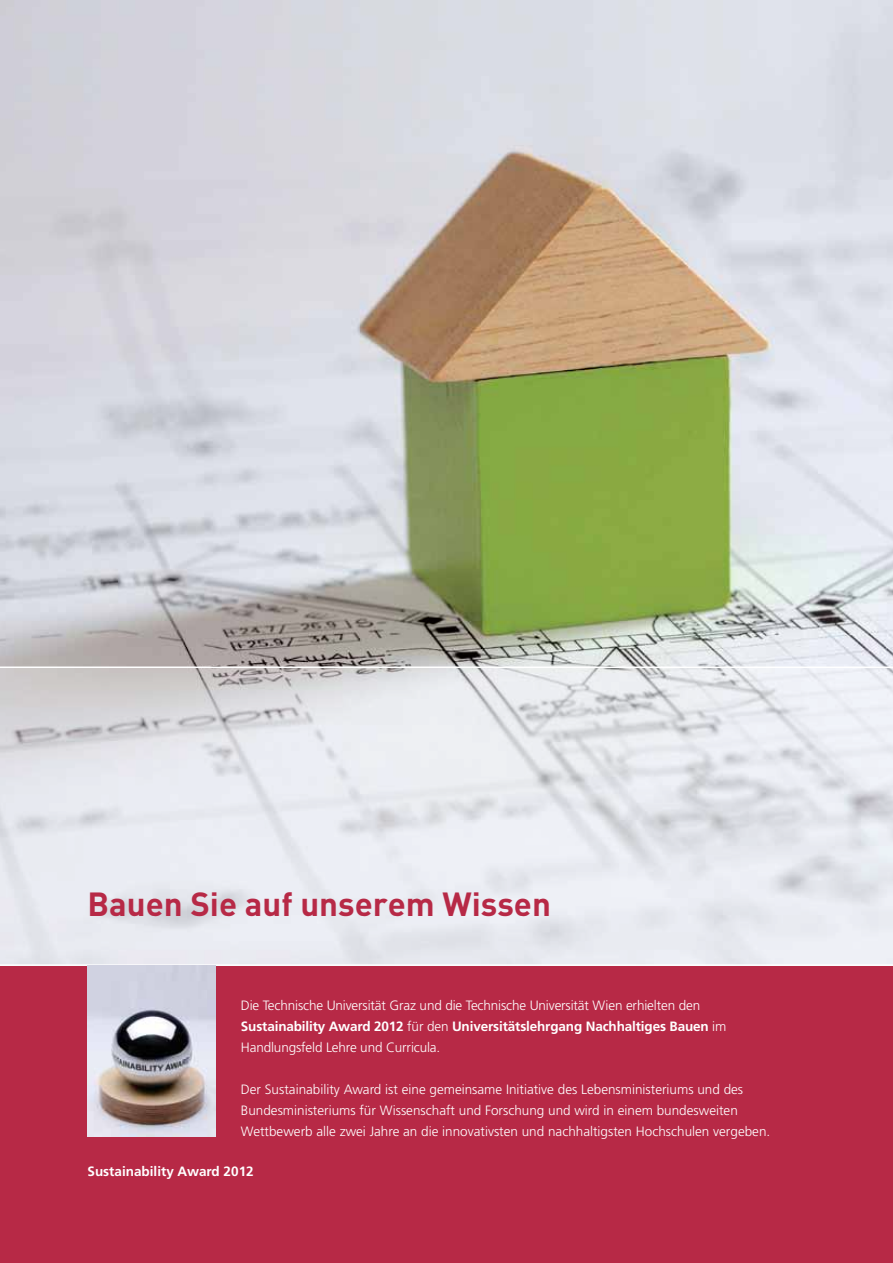
<style>
.page{position:relative;width:893px;height:1263px;background:#fff}
.page>*{position:absolute;margin:0;border:0;box-sizing:border-box;transform-origin:0 0}
.t1{font:700 33px "DIN";color:#b72946}
.t2{font:300 13.5px/21px "Frutiger LT Std";color:#fff}
.t3{font:700 13.5px "Frutiger LT Std";color:#fff}
.s1{font-weight:700}
</style>
<div class="page">
<img style="left:0;top:0;width:892px;height:666px">
<div style="left:0;top:965px;width:892px;height:297px;background:#b72946"></div>
<svg style="left:0;top:668px;width:892px;height:296px;background:#e4e5eb"></svg>
<img style="left:87px;top:965px;width:128px;height:170px">
<h1 class="t1" style="left:87px;top:882px;width:465px">Bauen Sie auf unserem Wissen</h1>
<p class="t2" style="left:241px;top:994px;width:487px">Die Technische Universität Graz und die Technische Universität Wien erhielten den<br><span class="s1">Sustainability Award 2012</span> für den <span class="s1">Universitätslehrgang Nachhaltiges Bauen</span> im<br>Handlungsfeld Lehre und Curricula.</p>
<p class="t2" style="left:241px;top:1078px;width:531px">Der Sustainability Award ist eine gemeinsame Initiative des Lebensministeriums und des<br>Bundesministeriums für Wissenschaft und Forschung und wird in einem bundesweiten<br>Wettbewerb alle zwei Jahre an die innovativsten und nachhaltigsten Hochschulen vergeben.</p>
<p class="t3" style="left:87px;top:1163px;width:168px">Sustainability Award 2012</p>
</div>
